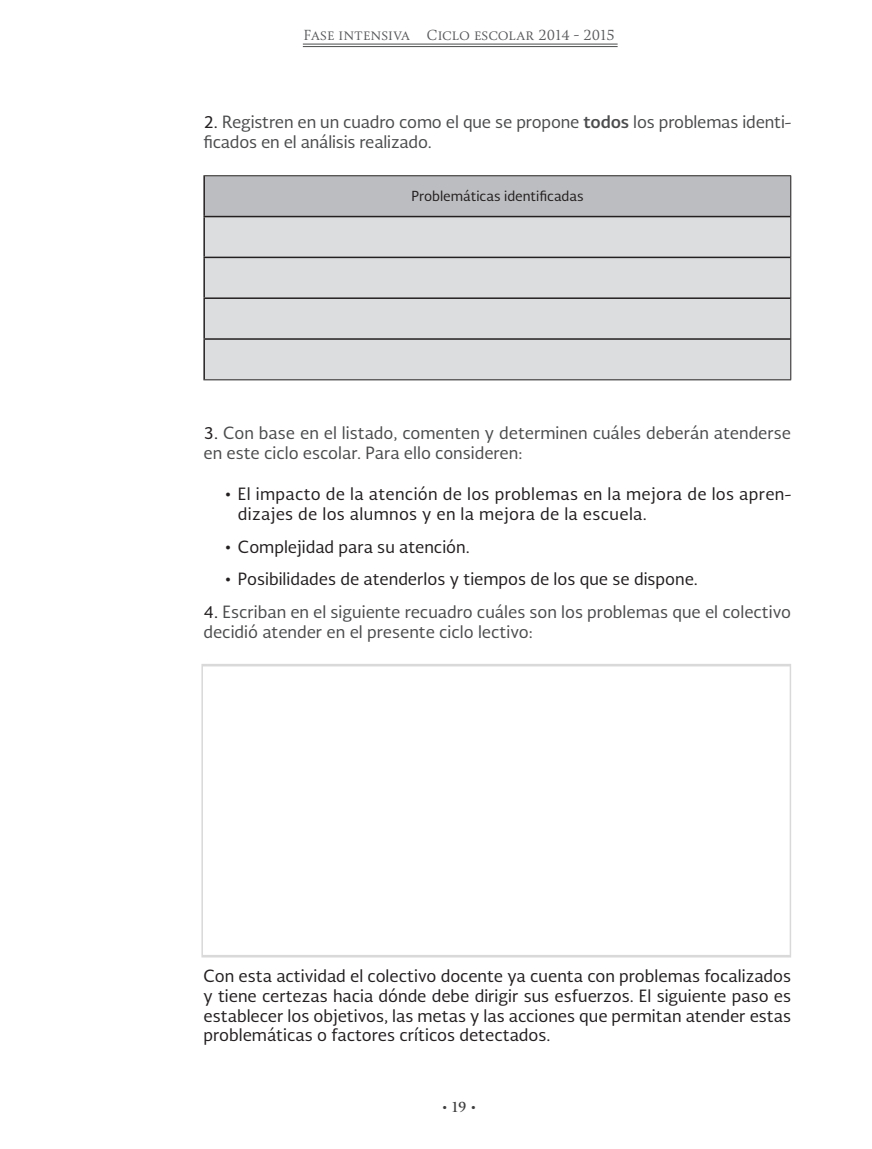
<style>
.page{position:relative;width:872px;height:1149px;background:#fff}
.page>*{position:absolute;margin:0;border:0;box-sizing:border-box;transform-origin:0 0}
.t1{font:16.5px/19.8px "Soberana Sans";color:#231f20;text-align:justify}
.t2{font:16.5px/19.8px "Soberana Sans";color:#4b4c4d}
.t3{font:16.5px/19.8px "Soberana Sans";letter-spacing:.02em;color:#231f20}
.t4{font:13.5px "Soberana Titular";color:#57585a}
.t5{font:13.5px "Soberana Sans";color:#231f20}
.t6{font:13.5px "Soberana Sans";color:#3e3e3f}
.s1{color:#231f20}
.s2{font-weight:700}
.s3{font-family:"Soberana Titular";font-weight:700}
</style>
<div class="page">
<hr style="left:303px;top:44px;width:314px;height:1px;background:#4b4c4d">
<hr style="left:303px;top:46px;width:314px;height:1px;background:#4b4c4d">
<div style="left:204px;top:176px;width:586px;height:40px;background:#bcbdc0"></div>
<div style="left:205px;top:217px;width:585px;height:162px;background:#dcdddf"></div>
<hr style="left:203px;top:176px;width:2px;height:40px;background:#231f20">
<hr style="left:203px;top:216px;width:587px;height:1px;background:#231f20">
<hr style="left:203px;top:217px;width:2px;height:39px;background:#231f20">
<hr style="left:203px;top:256px;width:587px;height:2px;background:#231f20">
<hr style="left:203px;top:258px;width:2px;height:39px;background:#231f20">
<hr style="left:203px;top:297px;width:587px;height:2px;background:#231f20">
<hr style="left:203px;top:299px;width:2px;height:39px;background:#231f20">
<hr style="left:203px;top:338px;width:587px;height:1px;background:#231f20">
<hr style="left:203px;top:339px;width:2px;height:40px;background:#231f20">
<hr style="left:203px;top:175px;width:588px;height:1px;background:#231f20">
<hr style="left:790px;top:176px;width:1px;height:40px;background:#231f20">
<hr style="left:790px;top:216px;width:1px;height:41px;background:#231f20">
<hr style="left:790px;top:257px;width:1px;height:41px;background:#231f20">
<hr style="left:790px;top:298px;width:1px;height:41px;background:#231f20">
<hr style="left:790px;top:339px;width:1px;height:40px;background:#231f20">
<hr style="left:203px;top:379px;width:588px;height:1px;background:#231f20">
<svg style="left:201px;top:664px;width:590px;height:293px"></svg>
<p class="t4" style="left:303px;top:26px;width:313px">Fase intensiva Ciclo escolar 2014 - 2015</p>
<p class="t2" style="left:203px;top:112px;width:589px"><span class="s1">2.</span> Registren en un cuadro como el que se propone <span class="s2">todos</span> los problemas identi&shy;ficados en el análisis realizado.</p>
<p class="t5" style="left:411px;top:187px;width:174px">Problemáticas identificadas</p>
<p class="t2" style="left:203px;top:422px;width:589px"><span class="s1">3.</span> Con base en el listado, comenten y determinen cuáles deberán atenderse en este ciclo escolar. Para ello consideren:</p>
<p class="t3" style="left:238px;top:483px;width:555px;text-indent:-14px">• El impacto de la atención de los problemas en la mejora de los apren&shy;dizajes de los alumnos y en la mejora de la escuela.</p>
<p class="t1" style="left:224px;top:536px;width:247px">• Complejidad para su atención.</p>
<p class="t1" style="left:224px;top:568px;width:475px">• Posibilidades de atenderlos y tiempos de los que se dispone.</p>
<p class="t2" style="left:203px;top:601px;width:589px"><span class="s1">4.</span> Escriban en el siguiente recuadro cuáles son los problemas que el colectivo decidió atender en el presente ciclo lectivo:</p>
<p class="t1" style="left:203px;top:965px;width:589px">Con esta actividad el colectivo docente ya cuenta con problemas focalizados y tiene certezas hacia dónde debe dirigir sus esfuerzos. El siguiente paso es establecer los objetivos, las metas y las acciones que permitan atender estas problemáticas o factores críticos detectados.</p>
<p class="t6" style="left:442px;top:1098px;width:36px">• <span class="s3">19</span> •</p>
</div>
